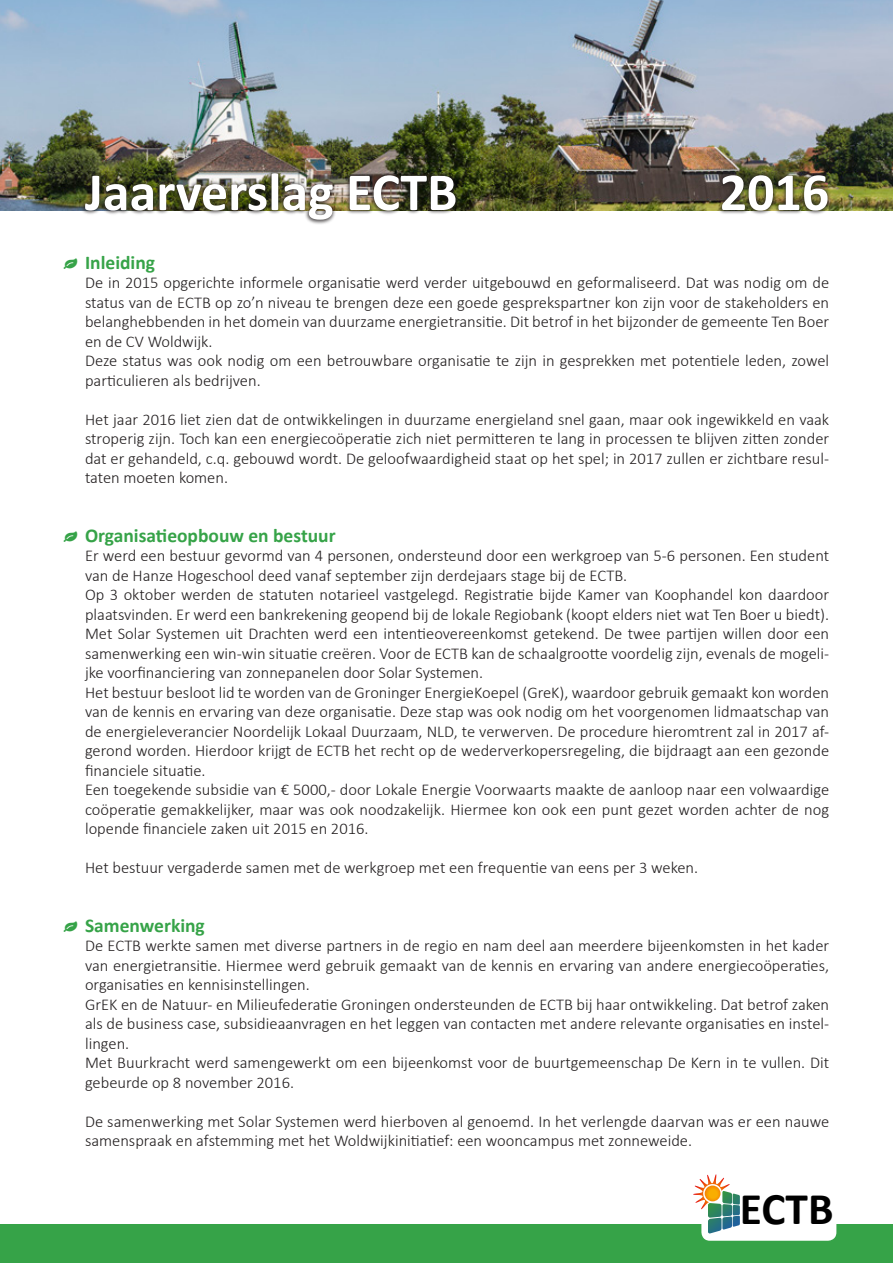
<style>
.page{position:relative;width:893px;height:1263px;background:#fff}
.page>*{position:absolute;margin:0;border:0;box-sizing:border-box;transform-origin:0 0}
.t1{font:700 54px "Calibri";color:#fff}
.t2{font:700 45.45px "Calibri";color:#000}
.kopje{font:700 19.5px "Calibri";color:#36a348}
.text{font:300 16.5px/19.5px "Calibri";color:#231f20;text-align:justify}
</style>
<div class="page">
<img style="left:0;top:0;width:893px;height:210px">
<div style="left:81px;top:169px;width:751px;height:55px;background:#231f20;opacity:.75"></div>
<div style="left:0;top:1224px;width:893px;height:39px;background:#36a348"></div>
<div style="left:701px;top:1173px;width:135px;height:68px;background:#fff;border-radius:9px"></div>
<svg style="left:693px;top:1174px;width:47px;height:60px"></svg>
<p class="t1" style="left:85px;top:159px;width:374px">Jaarverslag ECTB</p>
<p class="t1" style="left:720px;top:159px;width:111px">2016</p>
<p class="kopje" style="left:64px;top:250px;width:93px">● Inleiding</p>
<p class="text" style="left:85px;top:273px;width:746px">De in 2015 opgerichte informele organisatie werd verder uitgebouwd en geformaliseerd. Dat was nodig om de status van de ECTB op zo’n niveau te brengen deze een goede gesprekspartner kon zijn voor de stakeholders en belanghebbenden in het domein van duurzame energietransitie. Dit betrof in het bijzonder de gemeente Ten Boer en de CV Woldwijk.</p>
<p class="text" style="left:85px;top:351px;width:746px">Deze status was ook nodig om een betrouwbare organisatie te zijn in gesprekken met potentiele leden, zowel particulieren als bedrijven.</p>
<p class="text" style="left:85px;top:409px;width:746px">Het jaar 2016 liet zien dat de ontwikkelingen in duurzame energieland snel gaan, maar ook ingewikkeld en vaak stroperig zijn. Toch kan een energiecoöperatie zich niet permitteren te lang in processen te blijven zitten zonder dat er gehandeld, c.q. gebouwd wordt. De geloofwaardigheid staat op het spel; in 2017 zullen er zichtbare resul&shy;taten moeten komen.</p>
<p class="kopje" style="left:64px;top:523px;width:273px">● Organisatieopbouw en bestuur</p>
<p class="text" style="left:85px;top:546px;width:746px">Er werd een bestuur gevormd van 4 personen, ondersteund door een werkgroep van 5-6 personen. Een student van de Hanze Hogeschool deed vanaf september zijn derdejaars stage bij de ECTB.</p>
<p class="text" style="left:85px;top:585px;width:746px">Op 3 oktober werden de statuten notarieel vastgelegd. Registratie bijde Kamer van Koophandel kon daardoor plaatsvinden. Er werd een bankrekening geopend bij de lokale Regiobank (koopt elders niet wat Ten Boer u biedt).</p>
<p class="text" style="left:85px;top:624px;width:746px">Met Solar Systemen uit Drachten werd een intentieovereenkomst getekend. De twee partijen willen door een samenwerking een win-win situatie creëren. Voor de ECTB kan de schaalgrootte voordelig zijn, evenals de mogeli&shy;jke voorfinanciering van zonnepanelen door Solar Systemen.</p>
<p class="text" style="left:85px;top:682px;width:746px">Het bestuur besloot lid te worden van de Groninger EnergieKoepel (GreK), waardoor gebruik gemaakt kon worden van de kennis en ervaring van deze organisatie. Deze stap was ook nodig om het voorgenomen lidmaatschap van de energieleverancier Noordelijk Lokaal Duurzaam, NLD, te verwerven. De procedure hieromtrent zal in 2017 af&shy;gerond worden. Hierdoor krijgt de ECTB het recht op de wederverkopersregeling, die bijdraagt aan een gezonde financiele situatie.</p>
<p class="text" style="left:85px;top:780px;width:746px">Een toegekende subsidie van € 5000,- door Lokale Energie Voorwaarts maakte de aanloop naar een volwaardige coöperatie gemakkelijker, maar was ook noodzakelijk. Hiermee kon ook een punt gezet worden achter de nog lopende financiele zaken uit 2015 en 2016.</p>
<p class="text" style="left:85px;top:858px;width:615px">Het bestuur vergaderde samen met de werkgroep met een frequentie van eens per 3 weken.</p>
<p class="kopje" style="left:64px;top:913px;width:143px">● Samenwerking</p>
<p class="text" style="left:85px;top:936px;width:746px">De ECTB werkte samen met diverse partners in de regio en nam deel aan meerdere bijeenkomsten in het kader van energietransitie. Hiermee werd gebruik gemaakt van de kennis en ervaring van andere energiecoöperaties, organisaties en kennisinstellingen.</p>
<p class="text" style="left:85px;top:994px;width:746px">GrEK en de Natuur- en Milieufederatie Groningen ondersteunden de ECTB bij haar ontwikkeling. Dat betrof zaken als de business case, subsidieaanvragen en het leggen van contacten met andere relevante organisaties en instel&shy;lingen.</p>
<p class="text" style="left:85px;top:1053px;width:746px">Met Buurkracht werd samengewerkt om een bijeenkomst voor de buurtgemeenschap De Kern in te vullen. Dit gebeurde op 8 november 2016.</p>
<p class="text" style="left:85px;top:1111px;width:746px">De samenwerking met Solar Systemen werd hierboven al genoemd. In het verlengde daarvan was er een nauwe samenspraak en afstemming met het Woldwijkinitiatief: een wooncampus met zonneweide.</p>
<p class="t2" style="left:740px;top:1181px;width:95px">ECTB</p>
</div>
